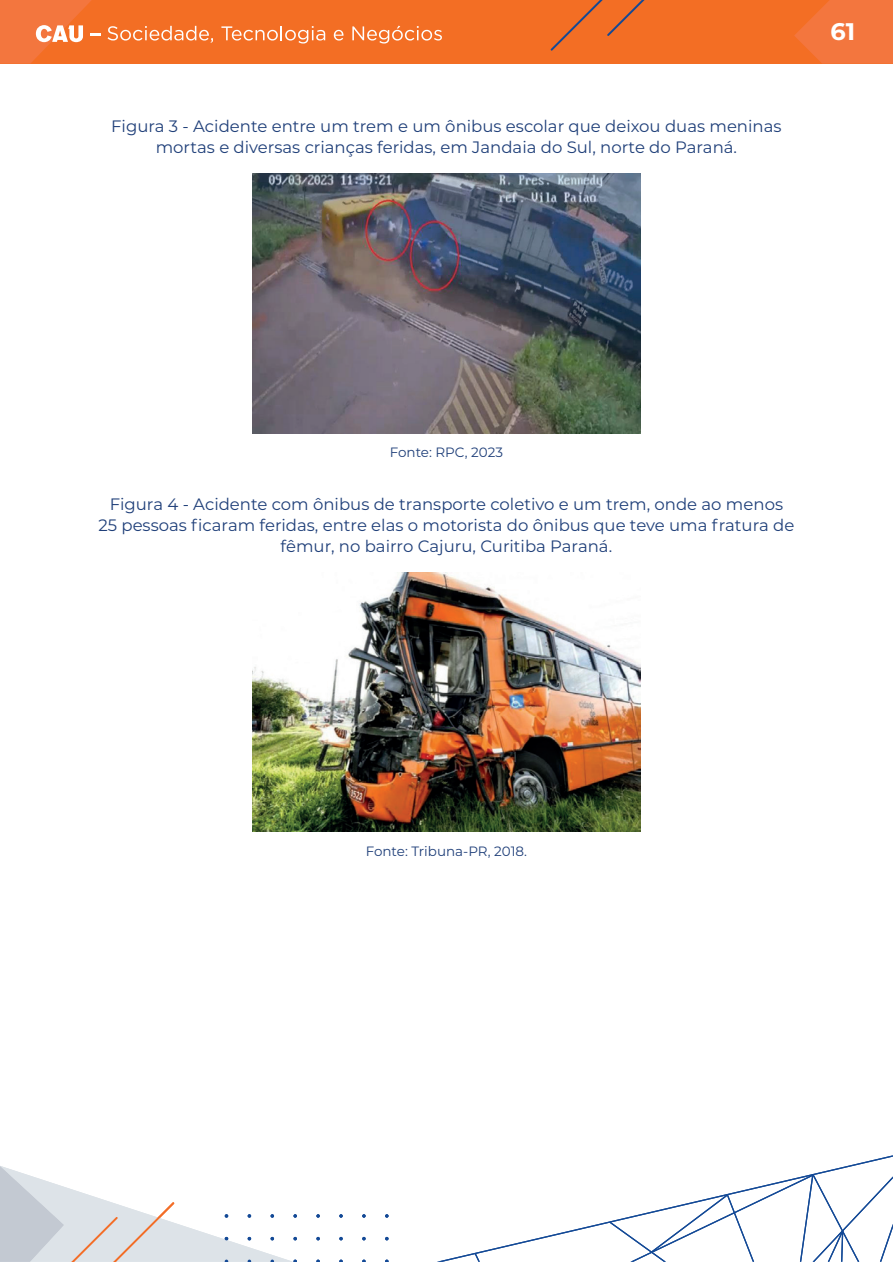
<style>
.page{position:relative;width:893px;height:1263px;background:#fff}
.page>*{position:absolute;margin:0;border:0;box-sizing:border-box;transform-origin:0 0}
.t1{font:700 24px "Montserrat";color:#fff}
.t2{font:16.5px/21px "Montserrat";color:#1f3f79;text-align:center}
.t3{font:13.5px "Montserrat";color:#1f3f79}
</style>
<div class="page">
<div style="left:0;top:0;width:893px;height:64px;background:#f36e24"></div>
<svg style="left:794px;top:0;width:99px;height:64px"></svg>
<svg style="left:550px;top:0;width:95px;height:51px"></svg>
<svg style="left:437px;top:1155px;width:456px;height:107px"></svg>
<svg style="left:475px;top:1253px;width:5px;height:9px"></svg>
<svg style="left:610px;top:1174px;width:283px;height:88px"></svg>
<svg style="left:316px;top:1214px;width:4px;height:4px"></svg>
<svg style="left:339px;top:1214px;width:4px;height:4px"></svg>
<svg style="left:362px;top:1214px;width:4px;height:4px"></svg>
<svg style="left:385px;top:1214px;width:4px;height:4px"></svg>
<svg style="left:316px;top:1237px;width:4px;height:3px"></svg>
<svg style="left:339px;top:1237px;width:4px;height:3px"></svg>
<svg style="left:362px;top:1237px;width:4px;height:3px"></svg>
<svg style="left:385px;top:1237px;width:4px;height:3px"></svg>
<svg style="left:0;top:1166px;width:297px;height:96px"></svg>
<svg style="left:108px;top:26px;width:105px;height:17px"></svg>
<svg style="left:221px;top:26px;width:104px;height:18px"></svg>
<svg style="left:334px;top:30px;width:9px;height:11px"></svg>
<svg style="left:352px;top:26px;width:90px;height:18px"></svg>
<svg style="left:0;top:0;width:100px;height:64px"></svg>
<img style="left:253px;top:174px;width:387px;height:259px">
<img style="left:253px;top:572px;width:387px;height:260px">
<p class="t2" style="left:111px;top:115px;width:672px">Figura 3 - Acidente entre um trem e um ônibus escolar que deixou duas meninas mortas e diversas crianças feridas, em Jandaia do Sul, norte do Paraná.</p>
<h1 class="t1" style="left:830px;top:14px;width:26px">61</h1>
<p class="t3" style="left:390px;top:443px;width:115px">Fonte: RPC, 2023</p>
<p class="t2" style="left:98px;top:493px;width:697px">Figura 4 - Acidente com ônibus de transporte coletivo e um trem, onde ao menos<br>25 pessoas ficaram feridas, entre elas o motorista do ônibus que teve uma fratura de fêmur, no bairro Cajuru, Curitiba Paraná.</p>
<p class="t3" style="left:366px;top:841px;width:163px">Fonte: Tribuna-PR, 2018.</p>
</div>
